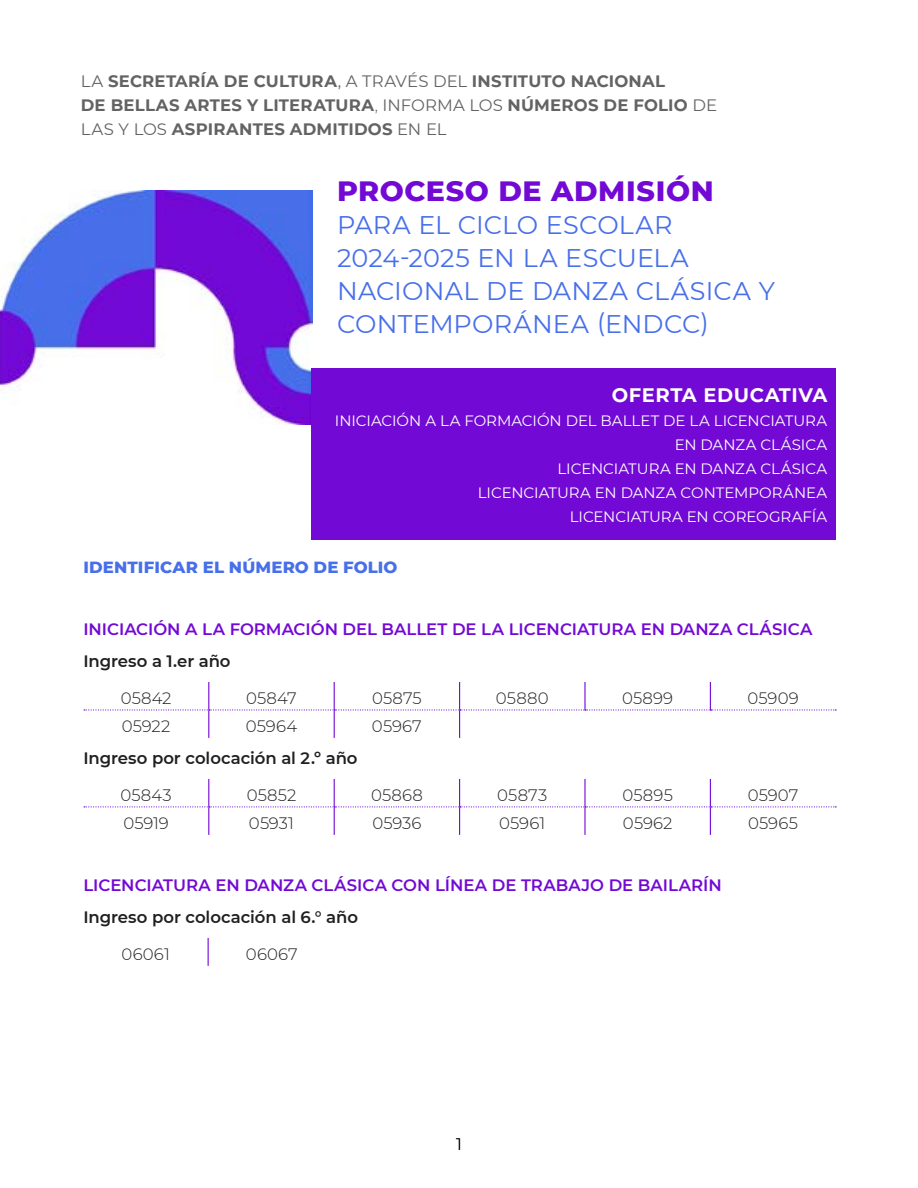
<style>
.page{position:relative;width:918px;height:1188px;background:#fff}
.page>*{position:absolute;margin:0;border:0;box-sizing:border-box;transform-origin:0 0}
.t1{font:800 28.5px "Montserrat";letter-spacing:.02em;color:#7309d5}
.t2{font:25.5px/33px "Montserrat";letter-spacing:.005em;color:#476fea}
.t3{font:700 19.5px "Montserrat";letter-spacing:.025em;color:#fff}
.t4{font:700 16.5px/24px "Montserrat";letter-spacing:.01em;color:#646363}
.t5{font:300 16.5px "Montserrat";letter-spacing:.015em;color:#221f1f}
.t6{font:600 16.5px "Montserrat";color:#7309d5}
.t7{font:600 16.5px "Montserrat";letter-spacing:-.005em;color:#221f1f}
.t8{font:800 16.5px "Montserrat";letter-spacing:.01em;color:#476fea}
.t9{font:300 16.5px "Montserrat";color:#000}
.t10{font:15px/24px "Montserrat";color:#fff;text-align:right}
.s1{font-weight:400}
.s2{font-weight:300}
</style>
<div class="page">
<img style="left:0;top:191px;width:313px;height:234px">
<svg style="left:84px;top:682px;width:752px;height:56px"></svg>
<svg style="left:84px;top:779px;width:752px;height:56px"></svg>
<svg style="left:208px;top:938px;width:1px;height:28px"></svg>
<div style="left:311px;top:369px;width:525px;height:171px;background:#7309d5"></div>
<p class="t4" style="left:81px;top:69px;width:638px"><span class="s1">LA</span> SECRETARÍA DE CULTURA<span class="s1">, A TRAVÉS DEL</span> INSTITUTO NACIONAL<br>DE BELLAS ARTES Y LITERATURA<span class="s2">,</span> <span class="s1">INFORMA LOS</span> NÚMEROS DE FOLIO <span class="s1">DE<br>LAS Y LOS</span> ASPIRANTES ADMITIDOS <span class="s1">EN EL</span></p>
<h1 class="t1" style="left:337px;top:170px;width:378px">PROCESO DE ADMISIÓN</h1>
<h2 class="t2" style="left:337px;top:208px;width:439px">PARA EL CICLO ESCOLAR<br>2024-2025 EN LA ESCUELA<br>NACIONAL DE DANZA CLÁSICA Y<br>CONTEMPORÁNEA (ENDCC)</h2>
<h3 class="t3" style="left:612px;top:381px;width:217px">OFERTA EDUCATIVA</h3>
<p class="t10" style="left:335px;top:408px;width:494px">INICIACIÓN A LA FORMACIÓN DEL BALLET DE LA LICENCIATURA EN DANZA CLÁSICA<br>LICENCIATURA EN DANZA CLÁSICA<br>LICENCIATURA EN DANZA CONTEMPORÁNEA<br>LICENCIATURA EN COREOGRAFÍA</p>
<p class="t8" style="left:83px;top:555px;width:316px">IDENTIFICAR EL NÚMERO DE FOLIO</p>
<p class="t6" style="left:83px;top:617px;width:731px">INICIACIÓN A LA FORMACIÓN DEL BALLET DE LA LICENCIATURA EN DANZA CLÁSICA</p>
<p class="t7" style="left:83px;top:650px;width:149px">Ingreso a 1.er año</p>
<p class="t5" style="left:121px;top:687px;width:52px">05842</p>
<p class="t5" style="left:246px;top:687px;width:52px">05847</p>
<p class="t5" style="left:372px;top:687px;width:51px">05875</p>
<p class="t5" style="left:496px;top:687px;width:54px">05880</p>
<p class="t5" style="left:622px;top:687px;width:53px">05899</p>
<p class="t5" style="left:747px;top:687px;width:53px">05909</p>
<p class="t5" style="left:122px;top:715px;width:50px">05922</p>
<p class="t5" style="left:246px;top:715px;width:53px">05964</p>
<p class="t5" style="left:372px;top:715px;width:51px">05967</p>
<p class="t7" style="left:83px;top:747px;width:276px">Ingreso por colocación al 2.º año</p>
<p class="t5" style="left:120px;top:784px;width:53px">05843</p>
<p class="t5" style="left:247px;top:784px;width:51px">05852</p>
<p class="t5" style="left:371px;top:784px;width:53px">05868</p>
<p class="t5" style="left:497px;top:784px;width:52px">05873</p>
<p class="t5" style="left:622px;top:784px;width:52px">05895</p>
<p class="t5" style="left:748px;top:784px;width:52px">05907</p>
<p class="t5" style="left:123px;top:812px;width:47px">05919</p>
<p class="t5" style="left:249px;top:812px;width:47px">05931</p>
<p class="t5" style="left:372px;top:812px;width:51px">05936</p>
<p class="t5" style="left:499px;top:812px;width:48px">05961</p>
<p class="t5" style="left:623px;top:812px;width:51px">05962</p>
<p class="t5" style="left:748px;top:812px;width:51px">05965</p>
<p class="t6" style="left:83px;top:873px;width:640px">LICENCIATURA EN DANZA CLÁSICA CON LÍNEA DE TRABAJO DE BAILARÍN</p>
<p class="t7" style="left:83px;top:906px;width:276px">Ingreso por colocación al 6.° año</p>
<p class="t5" style="left:122px;top:943px;width:50px">06061</p>
<p class="t5" style="left:246px;top:943px;width:54px">06067</p>
<p class="t9" style="left:456px;top:1133px;width:7px">1</p>
</div>
